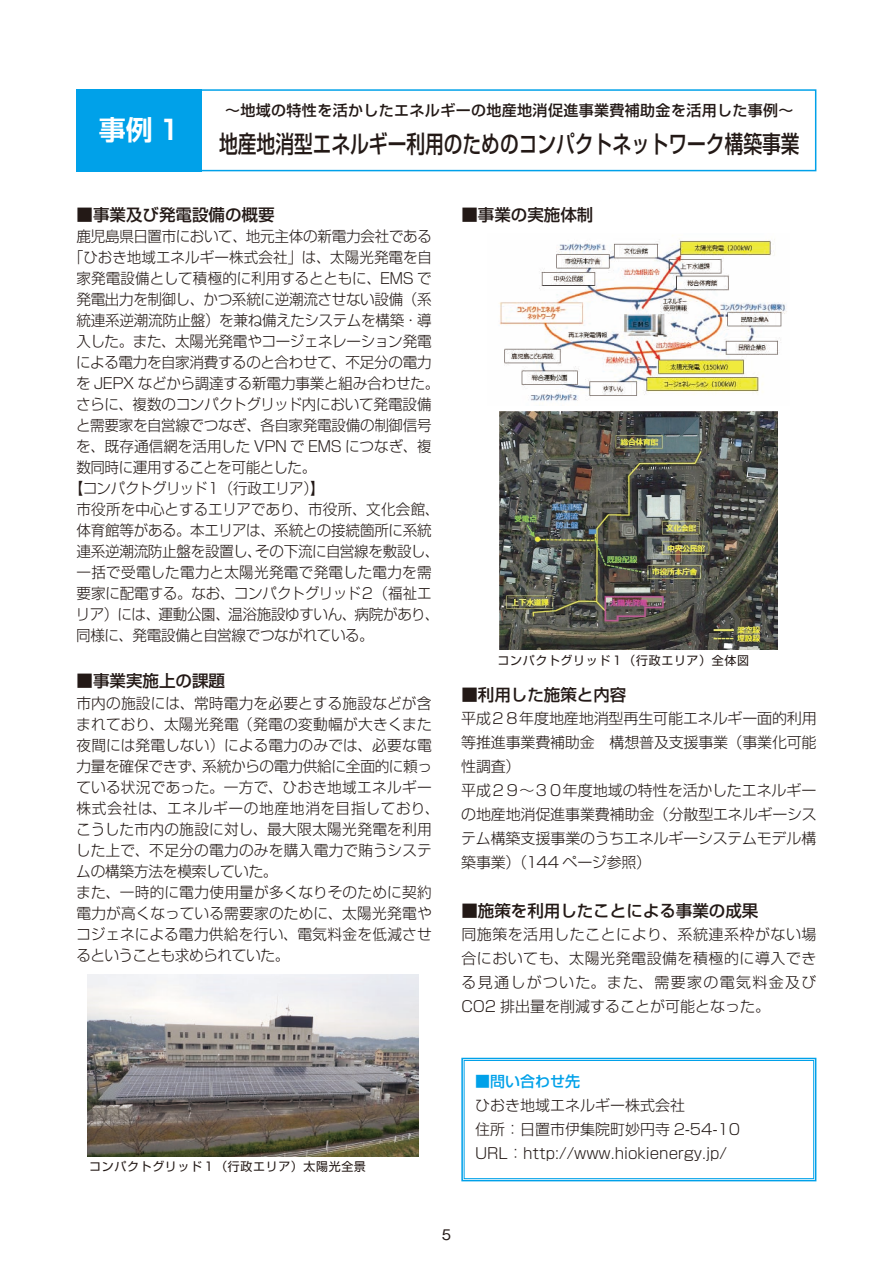
<style>
.page{position:relative;width:893px;height:1263px;background:#fff}
.page>*{position:absolute;margin:0;border:0;box-sizing:border-box;transform-origin:0 0}
.t1{font:700 27px "Shin Go Pro De";color:#fff}
.t2{font:500 24px "Shin Go Pro";color:#231916;scale:.78 1}
.t3{font:500 16.5px "Shin Go Pro";color:#231916}
.t4{font:300 15px/24px "Shin Go Pro";letter-spacing:-.01em;color:#231916}
.t5{font:300 15px/21px "Shin Go Pro";letter-spacing:.01em;color:#231916}
.t6{font:500 15px "Shin Go Pro";letter-spacing:.025em;color:#231916}
.t7{font:300 15px "Shin Go Pro";letter-spacing:.02em;color:#231916}
.t8{font:300 15px "Shin Go Pro";letter-spacing:-.045em;color:#231916}
.t9{font:300 15px "Shin Go Pro";letter-spacing:-.03em;color:#231916}
.t10{font:500 15px "Shin Go Pro";color:#00a1e9}
.t11{font:13.5px "Gothic MB101 Pro";color:#231916}
.t12{font:12px "Shin Go Pro";letter-spacing:.05em;color:#231916}
</style>
<div class="page">
<div style="left:77px;top:89px;width:739px;height:82px;border:2px solid #00a1e9"></div>
<div style="left:77px;top:89px;width:125px;height:82px;background:#00a1e9"></div>
<svg style="left:461px;top:1057px;width:356px;height:125px"></svg>
<div style="left:464px;top:1060px;width:350px;height:119px;border:1px solid #00a1e9"></div>
<img style="left:87px;top:975px;width:332px;height:182px">
<img style="left:499px;top:412px;width:279px;height:238px">
<img style="left:499px;top:238px;width:288px;height:167px">
<h1 class="t1" style="left:99px;top:108px;width:83px">事例 1</h1>
<p class="t6" style="left:225px;top:98px;width:570px">～地域の特性を活かしたエネルギーの地産地消促進事業費補助金を活用した事例～</p>
<h2 class="t2" style="left:219px;top:124px;width:745px">地産地消型エネルギー利用のためのコンパクトネットワーク構築事業</h2>
<p class="t3" style="left:77px;top:201px;width:200px">■事業及び発電設備の概要</p>
<p class="t4" style="left:76px;top:222px;width:357px">鹿児島県日置市において、地元主体の新電力会社である</p>
<p class="t4" style="left:69px;top:243px;width:365px">「ひおき地域エネルギー株式会社」は、太陽光発電を自</p>
<p class="t4" style="left:76px;top:264px;width:357px">家発電設備として積極的に利用するとともに、EMS で</p>
<p class="t4" style="left:76px;top:285px;width:357px">発電出力を制御し、かつ系統に逆潮流させない設備（系</p>
<p class="t4" style="left:76px;top:306px;width:357px">統連系逆潮流防止盤）を兼ね備えたシステムを構築・導</p>
<p class="t4" style="left:76px;top:327px;width:357px">入した。また、太陽光発電やコージェネレーション発電</p>
<p class="t4" style="left:76px;top:348px;width:357px">による電力を自家消費するのと合わせて、不足分の電力</p>
<p class="t4" style="left:76px;top:369px;width:364px">を JEPX などから調達する新電力事業と組み合わせた。</p>
<p class="t4" style="left:76px;top:390px;width:357px">さらに、複数のコンパクトグリッド内において発電設備</p>
<p class="t4" style="left:76px;top:411px;width:357px">と需要家を自営線でつなぎ、各自家発電設備の制御信号</p>
<p class="t4" style="left:76px;top:432px;width:357px">を、既存通信網を活用した VPN で EMS につなぎ、複</p>
<p class="t9" style="left:76px;top:455px;width:241px">数同時に運用することを可能とした。</p>
<p class="t8" style="left:69px;top:476px;width:257px">【コンパクトグリッド１（行政エリア）】</p>
<p class="t4" style="left:76px;top:495px;width:365px">市役所を中心とするエリアであり、市役所、文化会館、</p>
<p class="t4" style="left:76px;top:516px;width:357px">体育館等がある。本エリアは、系統との接続箇所に系統</p>
<p class="t4" style="left:76px;top:537px;width:365px">連系逆潮流防止盤を設置し、その下流に自営線を敷設し、</p>
<p class="t7" style="left:76px;top:560px;width:357px">一括で受電した電力と太陽光発電で発電した電力を需</p>
<p class="t4" style="left:76px;top:579px;width:357px">要家に配電する。なお、コンパクトグリッド２（福祉エ</p>
<p class="t4" style="left:76px;top:600px;width:365px">リア）には、運動公園、温浴施設ゆすいん、病院があり、</p>
<p class="t4" style="left:76px;top:621px;width:299px">同様に、発電設備と自営線でつながれている。</p>
<p class="t3" style="left:77px;top:667px;width:150px">■事業実施上の課題</p>
<p class="t5" style="left:76px;top:690px;width:365px">市内の施設には、常時電力を必要とする施設などが含まれており、太陽光発電（発電の変動幅が大きくまた夜間には発電しない）による電力のみでは、必要な電力量を確保できず、系統からの電力供給に全面的に頼っている状況であった。一方で、ひおき地域エネルギー株式会社は、エネルギーの地産地消を目指しており、こうした市内の施設に対し、最大限太陽光発電を利用した上で、不足分の電力のみを購入電力で賄うシステムの構築方法を模索していた。<br>また、一時的に電力使用量が多くなりそのために契約電力が高くなっている需要家のために、太陽光発電やコジェネによる電力供給を行い、電気料金を低減させるということも求められていた。</p>
<p class="t3" style="left:461px;top:201px;width:133px">■事業の実施体制</p>
<p class="t12" style="left:498px;top:650px;width:253px">コンパクトグリッド１（行政エリア）全体図</p>
<p class="t3" style="left:461px;top:681px;width:166px">■利用した施策と内容</p>
<p class="t4" style="left:461px;top:704px;width:357px">平成２８年度地産地消型再生可能エネルギー面的利用等推進事業費補助金　構想普及支援事業（事業化可能性調査）<br>平成２９～３０年度地域の特性を活かしたエネルギーの地産地消促進事業費補助金（分散型エネルギーシステム構築支援事業のうちエネルギーシステムモデル構築事業）（144 ページ参照）</p>
<p class="t3" style="left:461px;top:897px;width:298px">■施策を利用したことによる事業の成果</p>
<p class="t4" style="left:461px;top:920px;width:357px;text-align:justify">同施策を活用したことにより、系統連系枠がない場合においても、太陽光発電設備を積極的に導入できる見通しがついた。また、需要家の電気料金及びCO2 排出量を削減することが可能となった。</p>
<p class="t12" style="left:89px;top:1156px;width:278px">コンパクトグリッド１（行政エリア）太陽光全景</p>
<p class="t10" style="left:475px;top:1069px;width:106px">■問い合わせ先</p>
<p class="t4" style="left:475px;top:1091px;width:267px">ひおき地域エネルギー株式会社<br>住所：日置市伊集院町妙円寺 2-54-10<br>URL：http://www.hiokienergy.jp/</p>
<p class="t11" style="left:442px;top:1224px;width:11px">5</p>
</div>
